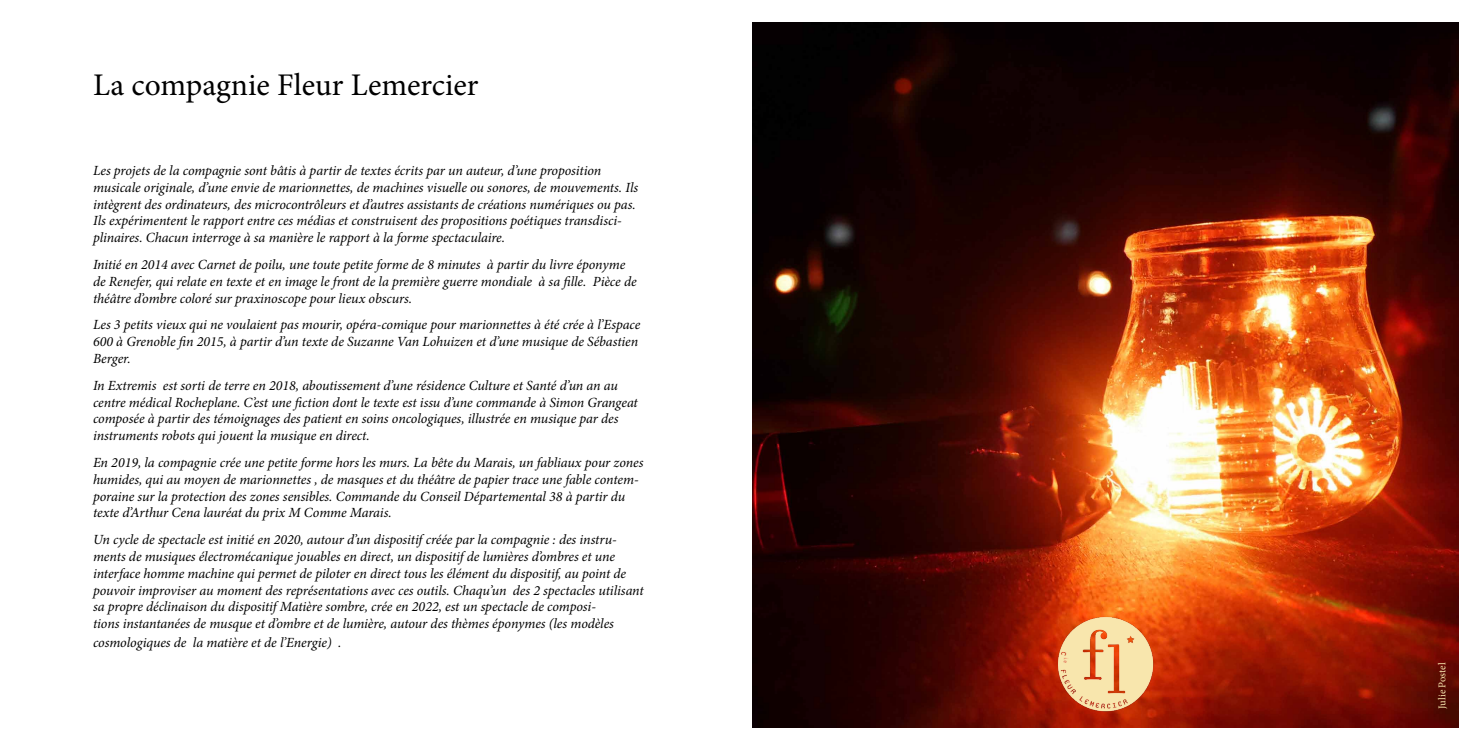
<style>
.page{position:relative;width:1474px;height:737px;background:#fff}
.page>*{position:absolute;margin:0;border:0;box-sizing:border-box;transform-origin:0 0}
.t1{font:31.5px "Minion Pro";color:#000}
.t2{font:italic 14px/16.8px "Minion Pro";letter-spacing:-.01em;color:#000}
.t3{font:10.5px "Minion Pro";letter-spacing:-.005em;color:#f8e6ad}
</style>
<div class="page">
<img style="left:752px;top:22px;width:706px;height:705px">
<img style="left:1055px;top:614px;width:100px;height:99px">
<h1 class="t1" style="left:93px;top:64px;width:387px">La compagnie Fleur Lemercier</h1>
<p class="t2" style="left:93px;top:162px;width:546px">Les projets de la compagnie sont bâtis à partir de textes écrits par un auteur, d’une proposition musicale originale, d’une envie de marionnettes, de machines visuelle ou sonores, de mouvements. Ils intègrent des ordinateurs, des microcontrôleurs et d’autres assistants de créations numériques ou pas.<br>Ils expérimentent le rapport entre ces médias et construisent des propositions poétiques transdisci&shy;plinaires. Chacun interroge à sa manière le rapport à la forme spectaculaire.</p>
<p class="t2" style="left:93px;top:256px;width:545px">Initié en 2014 avec Carnet de poilu, une toute petite forme de 8 minutes à partir du livre éponyme de Renefer, qui relate en texte et en image le front de la première guerre mondiale à sa fille. Pièce de théâtre d’ombre coloré sur praxinoscope pour lieux obscurs.</p>
<p class="t2" style="left:93px;top:316px;width:549px">Les 3 petits vieux qui ne voulaient pas mourir, opéra-comique pour marionnettes à été crée à l’Espace<br>600 à Grenoble fin 2015, à partir d’un texte de Suzanne Van Lohuizen et d’une musique de Sébastien<br>Berger.</p>
<p class="t2" style="left:93px;top:377px;width:546px">In Extremis est sorti de terre en 2018, aboutissement d’une résidence Culture et Santé d’un an au centre médical Rocheplane. C’est une fiction dont le texte est issu d’une commande à Simon Grangeat composée à partir des témoignages des patient en soins oncologiques, illustrée en musique par des instruments robots qui jouent la musique en direct.</p>
<p class="t2" style="left:93px;top:454px;width:552px">En 2019, la compagnie crée une petite forme hors les murs. La bête du Marais, un fabliaux pour zones humides, qui au moyen de marionnettes , de masques et du théâtre de papier trace une fable contem&shy;poraine sur la protection des zones sensibles. Commande du Conseil Départemental 38 à partir du texte d’Arthur Cena lauréat du prix M Comme Marais.</p>
<p class="t2" style="left:93px;top:531px;width:552px">Un cycle de spectacle est initié en 2020, autour d’un dispositif créée par la compagnie : des instru&shy;ments de musiques électromécanique jouables en direct, un dispositif de lumières d’ombres et une interface homme machine qui permet de piloter en direct tous les élément du dispositif, au point de pouvoir improviser au moment des représentations avec ces outils. Chaqu’un des 2 spectacles utilisant sa propre déclinaison du dispositif Matière sombre, crée en 2022, est un spectacle de composi-<br>tions instantanées de musque et d’ombre et de lumière, autour des thèmes éponymes (les modèles</p>
<p class="t2" style="left:93px;top:634px;width:250px">cosmologiques de la matière et de l’Energie) .</p>
<p class="t3" style="left:1434px;top:708px;width:48px;rotate:-90deg">Julie Postel</p>
</div>
